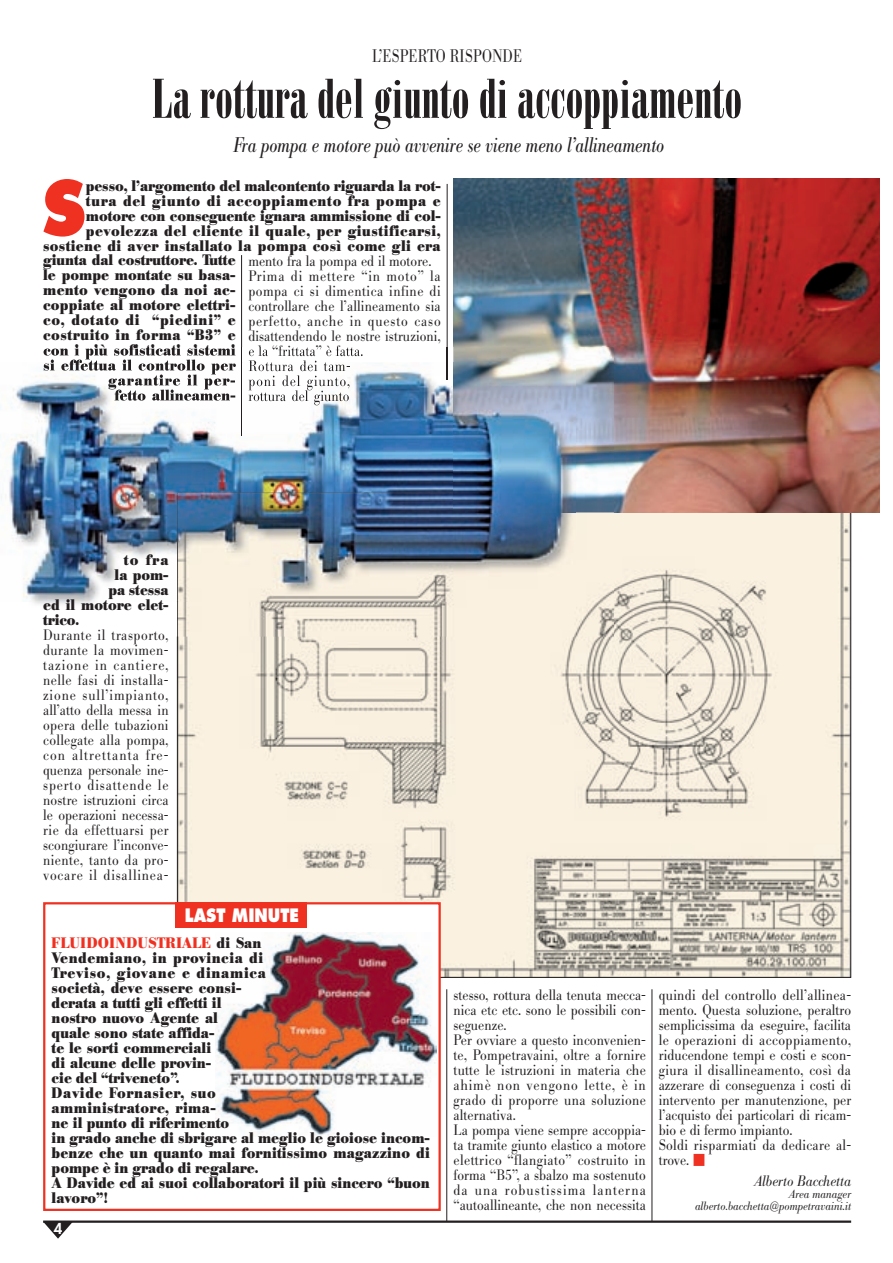
<style>
.page{position:relative;width:893px;height:1263px;background:#fff}
.page>*{position:absolute;margin:0;border:0;box-sizing:border-box;transform-origin:0 0}
.t1{font:800 73.95px "Futura";color:#ef3122;scale:.9 1}
.t2{font:54px "Bodoni Poster Compressed";color:#231f20}
.t3{font:italic 21px "Bodoni BE";color:#231f20;scale:.8 1}
.t4{font:300 18px "Bodoni BE";letter-spacing:.02em;color:#231f20;scale:.8 1}
.t5{font:800 18px "Futura";color:#fff;scale:.85 1}
.t6{font:300 15px/15px "Bodoni BE";letter-spacing:.005em;color:#231f20;scale:.9 1}
.t7{font:700 15px/15px "Bodoni BE";letter-spacing:.005em;color:#231f20;text-align:justify;scale:.9 1}
.t8{font:700 15px/15px "Bodoni BE";letter-spacing:.025em;color:#231f20;text-align:right;scale:.9 1}
.t9{font:italic 300 15px "Bodoni BE";color:#231f20;scale:.9 1}
.t10{font:800 15px "Futura";color:#fff}
.t11{font:italic 300 12px/12px "Bodoni BE";color:#231f20;text-align:right;scale:.9 1}
.s1{color:#ef3122}
.s2{font-family:"Universal Newswith Comm Pi";font-weight:400;color:#ef3122}
</style>
<div class="page">
<hr style="left:241px;top:255px;width:1px;height:180px;background:#231f20">
<svg style="left:44px;top:1223px;width:28px;height:16px"></svg>
<hr style="left:43px;top:1221px;width:808px;height:2px;background:#231f20">
<hr style="left:447px;top:184px;width:1px;height:196px;background:#231f20">
<img style="left:179px;top:512px;width:670px;height:464px">
<div style="left:45px;top:904px;width:393px;height:305px;background:#fff"></div>
<img style="left:216px;top:933px;width:221px;height:204px">
<div style="left:43px;top:902px;width:398px;height:309px;border:2px solid #ef3122"></div>
<div style="left:175px;top:903px;width:131px;height:25px;background:#ef3122"></div>
<img style="left:453px;top:179px;width:427px;height:333px">
<hr style="left:446px;top:989px;width:1px;height:233px;background:#231f20">
<img style="left:33px;top:347px;width:414px;height:290px">
<img style="left:44px;top:347px;width:92px;height:12px">
<img style="left:50px;top:360px;width:64px;height:2px">
<img style="left:249px;top:347px;width:60px;height:9px">
<img style="left:249px;top:360px;width:67px;height:2px">
<svg style="left:241px;top:347px;width:1px;height:15px"></svg>
<img style="left:177px;top:602px;width:1px;height:35px">
<img style="left:178px;top:512px;width:436px;height:125px">
<img style="left:453px;top:347px;width:161px;height:165px">
<img style="left:0;top:362px;width:453px;height:240px">
<img style="left:44px;top:362px;width:70px;height:9px">
<img style="left:108px;top:375px;width:55px;height:14px">
<img style="left:115px;top:390px;width:76px;height:11px">
<img style="left:249px;top:375px;width:76px;height:15px">
<img style="left:249px;top:390px;width:71px;height:11px">
<img style="left:241px;top:362px;width:1px;height:73px">
<svg style="left:447px;top:362px;width:1px;height:18px"></svg>
<img style="left:178px;top:493px;width:397px;height:109px">
<img style="left:453px;top:362px;width:122px;height:150px">
<hr style="left:651px;top:989px;width:1px;height:233px;background:#231f20">
<p class="t4" style="left:372px;top:49px;width:189px">L’ESPERTO RISPONDE</p>
<h2 class="t2" style="left:152px;top:79px;width:592px">La rottura del giunto di accoppiamento</h2>
<h3 class="t3" style="left:234px;top:137px;width:540px">Fra pompa e motore può avvenire se viene meno l’allineamento</h3>
<h1 class="t1" style="left:42px;top:176px;width:51px">S</h1>
<p class="t8" style="left:43px;top:180px;width:443px">pesso, l’argomento del malcontento riguarda la rot-<br>tura del giunto di accoppiamento fra pompa e motore con conseguente ignara ammissione di col&shy;pevolezza del cliente il quale, per giustificarsi, sostiene di aver installato la pompa così come gli era</p>
<p class="t6" style="left:248px;top:255px;width:215px">mento fra la pompa ed il motore.<br>Prima di mettere “in moto” la pompa ci si dimentica infine di controllare che l’allineamento sia perfetto, anche in questo caso disattendendo le nostre istruzioni,</p>
<p class="t7" style="left:43px;top:255px;width:215px">giunta dal costruttore. Tutte le pompe montate su basa&shy;mento vengono da noi ac&shy;coppiate al motore elettri&shy;co, dotato di “piedini” e costruito in forma “B3” e</p>
<p class="t7" style="left:124px;top:554px;width:51px">to fra</p>
<p class="t7" style="left:115px;top:569px;width:61px">la pom-</p>
<p class="t7" style="left:108px;top:584px;width:68px">pa stessa</p>
<p class="t7" style="left:43px;top:599px;width:141px">ed il motore elet-</p>
<p class="t7" style="left:43px;top:614px;width:42px">trico.</p>
<p class="t6" style="left:43px;top:629px;width:141px;text-align:justify">Durante il trasporto, durante la movimen&shy;tazione in cantiere, nelle fasi di installa&shy;zione sull’impianto, all’atto della messa in opera delle tubazioni collegate alla pompa, con altrettanta fre&shy;quenza personale ine&shy;sperto disattende le nostre istruzioni circa le operazioni necessa&shy;rie da effettuarsi per scongiurare l’inconve&shy;niente, tanto da pro&shy;vocare il disallinea-</p>
<p class="t5" style="left:185px;top:908px;width:136px">LAST MINUTE</p>
<p class="t7" style="left:52px;top:938px;width:422px;text-align:left"><span class="s1">FLUIDOINDUSTRIALE</span> di San<br>Vendemiano, in provincia di<br>Treviso, giovane e dinamica<br>società, deve essere consi-<br>derata a tutti gli effetti il<br>nostro nuovo Agente al<br>quale sono state affida-<br>te le sorti commerciali<br>di alcune delle provin-<br>cie del “triveneto”.<br>Davide Fornasier, suo<br>amministratore, rima-<br>ne il punto di riferimento<br>in grado anche di sbrigare al meglio le gioiose incom&shy;benze che un quanto mai fornitissimo magazzino di pompe è in grado di regalare.<br>A Davide ed ai suoi collaboratori il più sincero “buon lavoro”!</p>
<p class="t10" style="left:54px;top:1222px;width:10px">4</p>
<p class="t6" style="left:453px;top:989px;width:215px">stesso, rottura della tenuta mecca&shy;nica etc etc. sono le possibili con&shy;seguenze.<br>Per ovviare a questo inconvenien&shy;te, Pompetravaini, oltre a fornire tutte le istruzioni in materia che ahimè non vengono lette, è in grado di proporre una soluzione alternativa.<br>La pompa viene sempre accoppia&shy;ta tramite giunto elastico a motore elettrico “flangiato” costruito in forma “B5”, a sbalzo ma sostenuto da una robustissima lanterna “autoallineante, che non necessita</p>
<p class="t6" style="left:659px;top:989px;width:215px">quindi del controllo dell’allinea&shy;mento. Questa soluzione, peraltro semplicissima da eseguire, facilita le operazioni di accoppiamento, riducendone tempi e costi e scon&shy;giura il disallineamento, così da azzerare di conseguenza i costi di intervento per manutenzione, per l’acquisto dei particolari di ricam&shy;bio e di fermo impianto.<br>Soldi risparmiati da dedicare al&shy;trove. <span class="s2">-</span></p>
<p class="t9" style="left:754px;top:1175px;width:110px">Alberto Bacchetta</p>
<p class="t11" style="left:695px;top:1190px;width:175px">Area manager alberto.bacchetta@pompetravaini.it</p>
</div>
